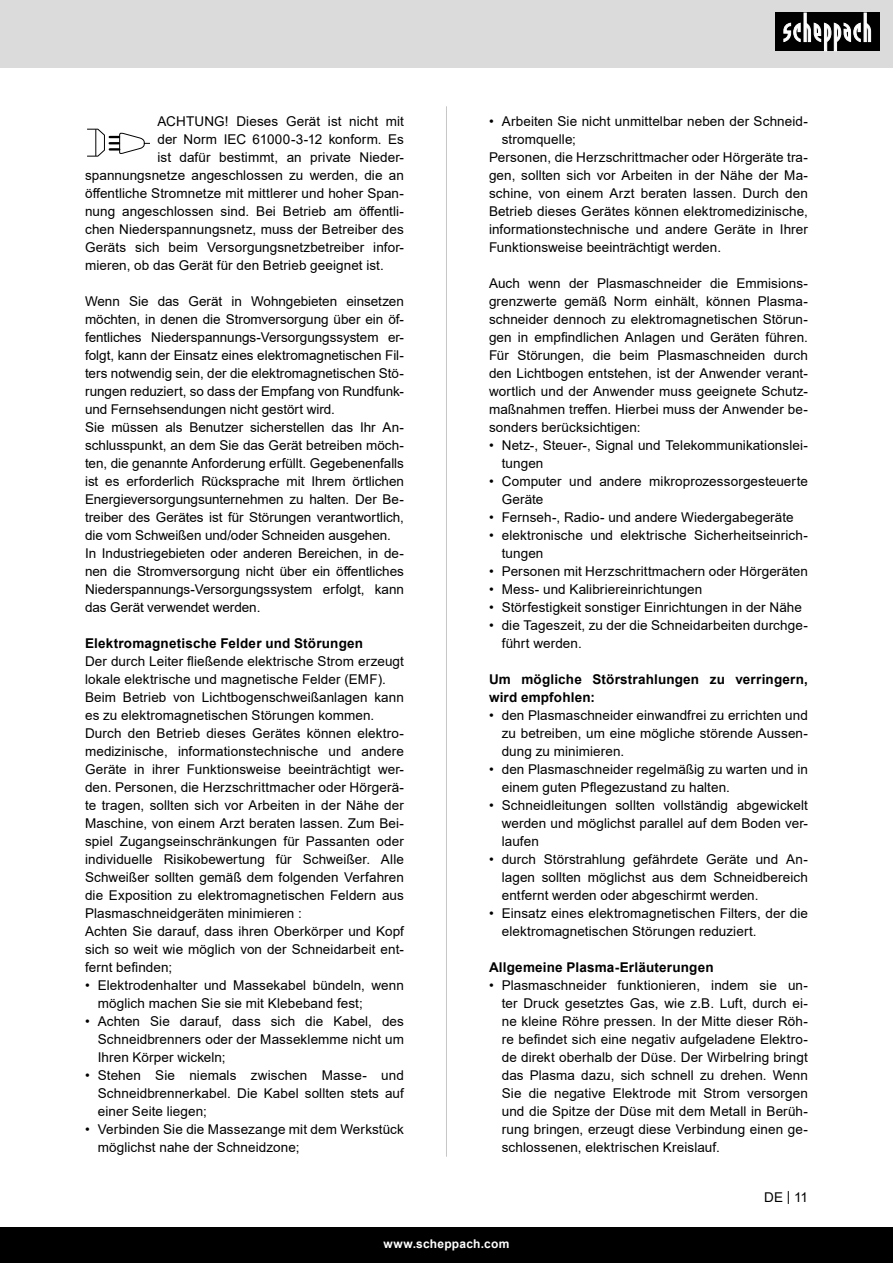
<style>
.page{position:relative;width:893px;height:1263px;background:#fff}
.page>*{position:absolute;margin:0;border:0;box-sizing:border-box;transform-origin:0 0}
.Grundtext_Bold{font:13.5px/18px "Arial";letter-spacing:.005em;color:#000;text-align:justify}
.Grundtext_Bold-2{font:700 13.5px/18px "Arial";letter-spacing:.015em;color:#000}
.t1{font:700 12px "Arial";letter-spacing:.02em;color:#fff}
</style>
<div class="page">
<div style="left:0;top:0;width:893px;height:67px;background:#dbdbdb"></div>
<div style="left:0;top:1227px;width:893px;height:36px;background:#000"></div>
<div style="left:775px;top:13px;width:105px;height:38px;background:#000"></div>
<svg style="left:783px;top:13px;width:88px;height:38px"></svg>
<hr style="left:446px;top:106px;width:1px;height:1051px;background:#c7c7c7">
<svg style="left:87px;top:128px;width:63px;height:29px"></svg>
<p class="Grundtext_Bold" style="left:157px;top:112px;width:248px">ACHTUNG! Dieses Gerät ist nicht mit</p>
<p class="Grundtext_Bold" style="left:157px;top:130px;width:248px">der Norm IEC 61000-3-12 konform. Es</p>
<p class="Grundtext_Bold" style="left:157px;top:148px;width:248px">ist dafür bestimmt, an private Nieder-</p>
<p class="Grundtext_Bold" style="left:85px;top:166px;width:320px">spannungsnetze angeschlossen zu werden, die an</p>
<p class="Grundtext_Bold" style="left:85px;top:184px;width:320px">öffentliche Stromnetze mit mittlerer und hoher Span-</p>
<p class="Grundtext_Bold" style="left:85px;top:202px;width:320px">nung angeschlossen sind. Bei Betrieb am öffentli-</p>
<p class="Grundtext_Bold" style="left:85px;top:220px;width:320px">chen Niederspannungsnetz, muss der Betreiber des</p>
<p class="Grundtext_Bold" style="left:85px;top:238px;width:320px">Geräts sich beim Versorgungsnetzbetreiber infor-</p>
<p class="Grundtext_Bold" style="left:85px;top:256px;width:300px">mieren, ob das Gerät für den Betrieb geeignet ist.</p>
<p class="Grundtext_Bold" style="left:85px;top:292px;width:320px">Wenn Sie das Gerät in Wohngebieten einsetzen möchten, in denen die Stromversorgung über ein öf&shy;fentliches Niederspannungs-Versorgungssystem er&shy;folgt, kann der Einsatz eines elektromagnetischen Fil&shy;ters notwendig sein, der die elektromagnetischen Stö&shy;rungen reduziert, so dass der Empfang von Rundfunk&shy;und Fernsehsendungen nicht gestört wird.</p>
<p class="Grundtext_Bold" style="left:85px;top:418px;width:320px">Sie müssen als Benutzer sicherstellen das Ihr An&shy;schlusspunkt, an dem Sie das Gerät betreiben möch&shy;ten, die genannte Anforderung erfüllt. Gegebenenfalls ist es erforderlich Rücksprache mit Ihrem örtlichen Energieversorgungsunternehmen zu halten. Der Be&shy;treiber des Gerätes ist für Störungen verantwortlich, die vom Schweißen und/oder Schneiden ausgehen.</p>
<p class="Grundtext_Bold" style="left:85px;top:544px;width:320px">In Industriegebieten oder anderen Bereichen, in de&shy;nen die Stromversorgung nicht über ein öffentliches Niederspannungs-Versorgungssystem erfolgt, kann das Gerät verwendet werden.</p>
<p class="Grundtext_Bold-2" style="left:85px;top:634px;width:280px">Elektromagnetische Felder und Störungen</p>
<p class="Grundtext_Bold" style="left:85px;top:652px;width:320px">Der durch Leiter fließende elektrische Strom erzeugt lokale elektrische und magnetische Felder (EMF).</p>
<p class="Grundtext_Bold" style="left:85px;top:688px;width:320px">Beim Betrieb von Lichtbogenschweißanlagen kann es zu elektromagnetischen Störungen kommen.</p>
<p class="Grundtext_Bold" style="left:85px;top:724px;width:320px">Durch den Betrieb dieses Gerätes können elektro&shy;medizinische, informationstechnische und andere Geräte in ihrer Funktionsweise beeinträchtigt wer&shy;den. Personen, die Herzschrittmacher oder Hörgerä&shy;te tragen, sollten sich vor Arbeiten in der Nähe der Maschine, von einem Arzt beraten lassen. Zum Bei&shy;spiel Zugangseinschränkungen für Passanten oder individuelle Risikobewertung für Schweißer. Alle Schweißer sollten gemäß dem folgenden Verfahren die Exposition zu elektromagnetischen Feldern aus Plasmaschneidgeräten minimieren :</p>
<p class="Grundtext_Bold" style="left:85px;top:922px;width:320px">Achten Sie darauf, dass ihren Oberkörper und Kopf sich so weit wie möglich von der Schneidarbeit ent&shy;fernt befinden;</p>
<p class="Grundtext_Bold" style="left:98px;top:976px;width:308px;text-indent:-13px">• Elektrodenhalter und Massekabel bündeln, wenn möglich machen Sie sie mit Klebeband fest;</p>
<p class="Grundtext_Bold" style="left:98px;top:1012px;width:308px;text-indent:-13px">• Achten Sie darauf, dass sich die Kabel, des Schneidbrenners oder der Masseklemme nicht um Ihren Körper wickeln;</p>
<p class="Grundtext_Bold" style="left:98px;top:1066px;width:308px;text-indent:-13px">• Stehen Sie niemals zwischen Masse- und Schneidbrennerkabel. Die Kabel sollten stets auf einer Seite liegen;</p>
<p class="Grundtext_Bold" style="left:98px;top:1120px;width:308px;text-indent:-13px">• Verbinden Sie die Massezange mit dem Werkstück möglichst nahe der Schneidzone;</p>
<p class="Grundtext_Bold" style="left:502px;top:112px;width:308px;text-indent:-13px">• Arbeiten Sie nicht unmittelbar neben der Schneid&shy;stromquelle;</p>
<p class="Grundtext_Bold" style="left:489px;top:148px;width:320px">Personen, die Herzschrittmacher oder Hörgeräte tra&shy;gen, sollten sich vor Arbeiten in der Nähe der Ma&shy;schine, von einem Arzt beraten lassen. Durch den Betrieb dieses Gerätes können elektromedizinische, informationstechnische und andere Geräte in Ihrer Funktionsweise beeinträchtigt werden.</p>
<p class="Grundtext_Bold" style="left:489px;top:274px;width:320px">Auch wenn der Plasmaschneider die Emmisions&shy;grenzwerte gemäß Norm einhält, können Plasma&shy;schneider dennoch zu elektromagnetischen Störun&shy;gen in empfindlichen Anlagen und Geräten führen.<br>Für Störungen, die beim Plasmaschneiden durch den Lichtbogen entstehen, ist der Anwender verant&shy;wortlich und der Anwender muss geeignete Schutz&shy;maßnahmen treffen. Hierbei muss der Anwender be&shy;sonders berücksichtigen:</p>
<p class="Grundtext_Bold" style="left:502px;top:436px;width:308px;text-indent:-13px">• Netz-, Steuer-, Signal und Telekommunikationslei&shy;tungen</p>
<p class="Grundtext_Bold" style="left:502px;top:472px;width:308px;text-indent:-13px">• Computer und andere mikroprozessorgesteuerte<br>Geräte</p>
<p class="Grundtext_Bold" style="left:489px;top:508px;width:306px">• Fernseh-, Radio- und andere Wiedergabegeräte</p>
<p class="Grundtext_Bold" style="left:502px;top:526px;width:308px;text-indent:-13px">• elektronische und elektrische Sicherheitseinrich&shy;tungen</p>
<p class="Grundtext_Bold" style="left:489px;top:562px;width:320px">• Personen mit Herzschrittmachern oder Hörgeräten</p>
<p class="Grundtext_Bold" style="left:489px;top:580px;width:215px">• Mess- und Kalibriereinrichtungen</p>
<p class="Grundtext_Bold" style="left:489px;top:598px;width:315px">• Störfestigkeit sonstiger Einrichtungen in der Nähe</p>
<p class="Grundtext_Bold" style="left:502px;top:616px;width:308px;text-indent:-13px">• die Tageszeit, zu der die Schneidarbeiten durchge&shy;führt werden.</p>
<p class="Grundtext_Bold-2" style="left:489px;top:670px;width:320px">Um mögliche Störstrahlungen zu verringern, wird empfohlen:</p>
<p class="Grundtext_Bold" style="left:502px;top:706px;width:308px;text-indent:-13px">• den Plasmaschneider einwandfrei zu errichten und zu betreiben, um eine mögliche störende Aussen&shy;dung zu minimieren.</p>
<p class="Grundtext_Bold" style="left:502px;top:760px;width:308px;text-indent:-13px">• den Plasmaschneider regelmäßig zu warten und in einem guten Pflegezustand zu halten.</p>
<p class="Grundtext_Bold" style="left:502px;top:796px;width:308px;text-indent:-13px">• Schneidleitungen sollten vollständig abgewickelt werden und möglichst parallel auf dem Boden ver&shy;laufen</p>
<p class="Grundtext_Bold" style="left:502px;top:850px;width:308px;text-indent:-13px">• durch Störstrahlung gefährdete Geräte und An&shy;lagen sollten möglichst aus dem Schneidbereich entfernt werden oder abgeschirmt werden.</p>
<p class="Grundtext_Bold" style="left:502px;top:904px;width:308px;text-indent:-13px">• Einsatz eines elektromagnetischen Filters, der die elektromagnetischen Störungen reduziert.</p>
<p class="Grundtext_Bold-2" style="left:489px;top:958px;width:226px">Allgemeine Plasma-Erläuterungen</p>
<p class="Grundtext_Bold" style="left:502px;top:976px;width:308px;text-indent:-13px">• Plasmaschneider funktionieren, indem sie un&shy;ter Druck gesetztes Gas, wie z.B. Luft, durch ei&shy;ne kleine Röhre pressen. In der Mitte dieser Röh&shy;re befindet sich eine negativ aufgeladene Elektro&shy;de direkt oberhalb der Düse. Der Wirbelring bringt das Plasma dazu, sich schnell zu drehen. Wenn Sie die negative Elektrode mit Strom versorgen und die Spitze der Düse mit dem Metall in Berüh&shy;rung bringen, erzeugt diese Verbindung einen ge&shy;schlossenen, elektrischen Kreislauf.</p>
<p class="Grundtext_Bold" style="left:764px;top:1188px;width:45px">DE | 11</p>
<p class="t1" style="left:384px;top:1235px;width:127px">www.scheppach.com</p>
</div>
